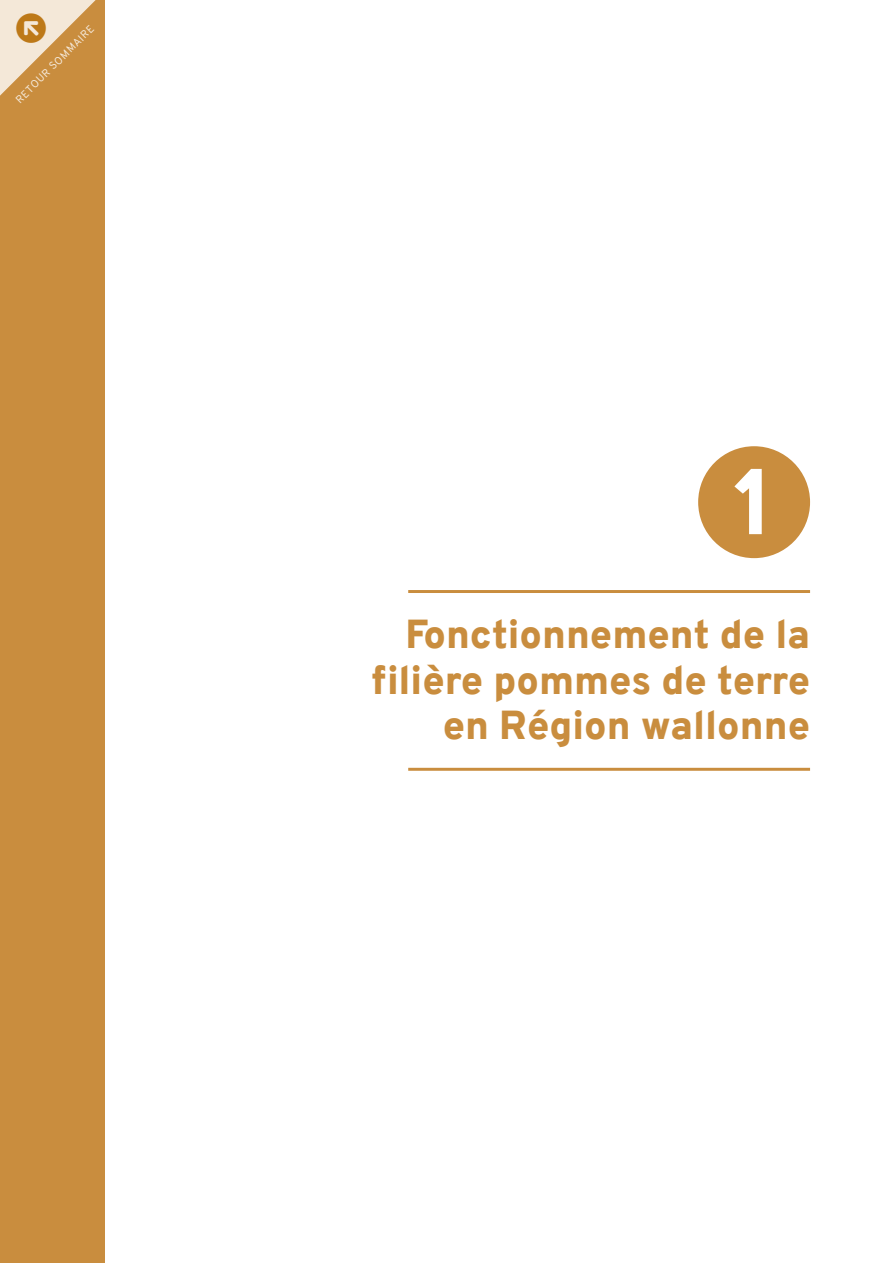
<style>
.page{position:relative;width:893px;height:1263px;background:#fff}
.page>*{position:absolute;margin:0;border:0;box-sizing:border-box;transform-origin:0 0}
.t1{font:91.95px "Uni Sans Bold";color:#fff}
.Entrée_de_chapitre{font:900 39.45px/45.3px "Overpass";color:#c98d3e;text-align:right}
.t2{font:10.5px "Overpass";color:#fff}
</style>
<div class="page">
<div style="left:698px;top:446px;width:112px;height:112px;background:#c98d3e;border-radius:50%"></div>
<hr style="left:408px;top:590px;width:402px;height:3px;background:#c98d3e">
<hr style="left:408px;top:768px;width:402px;height:3px;background:#c98d3e">
<div style="left:0;top:0;width:104px;height:1263px;background:#c98d3e"></div>
<svg style="left:0;top:0;width:105px;height:134px"></svg>
<p class="t2" style="left:12px;top:96px;width:107px;rotate:-45deg">RETOUR SOMMAIRE</p>
<p class="t1" style="left:738px;top:445px;width:31px">1</p>
<p class="Entrée_de_chapitre" style="left:372px;top:612px;width:439px">Fonctionnement de la filière pommes de terre en Région wallonne</p>
</div>
